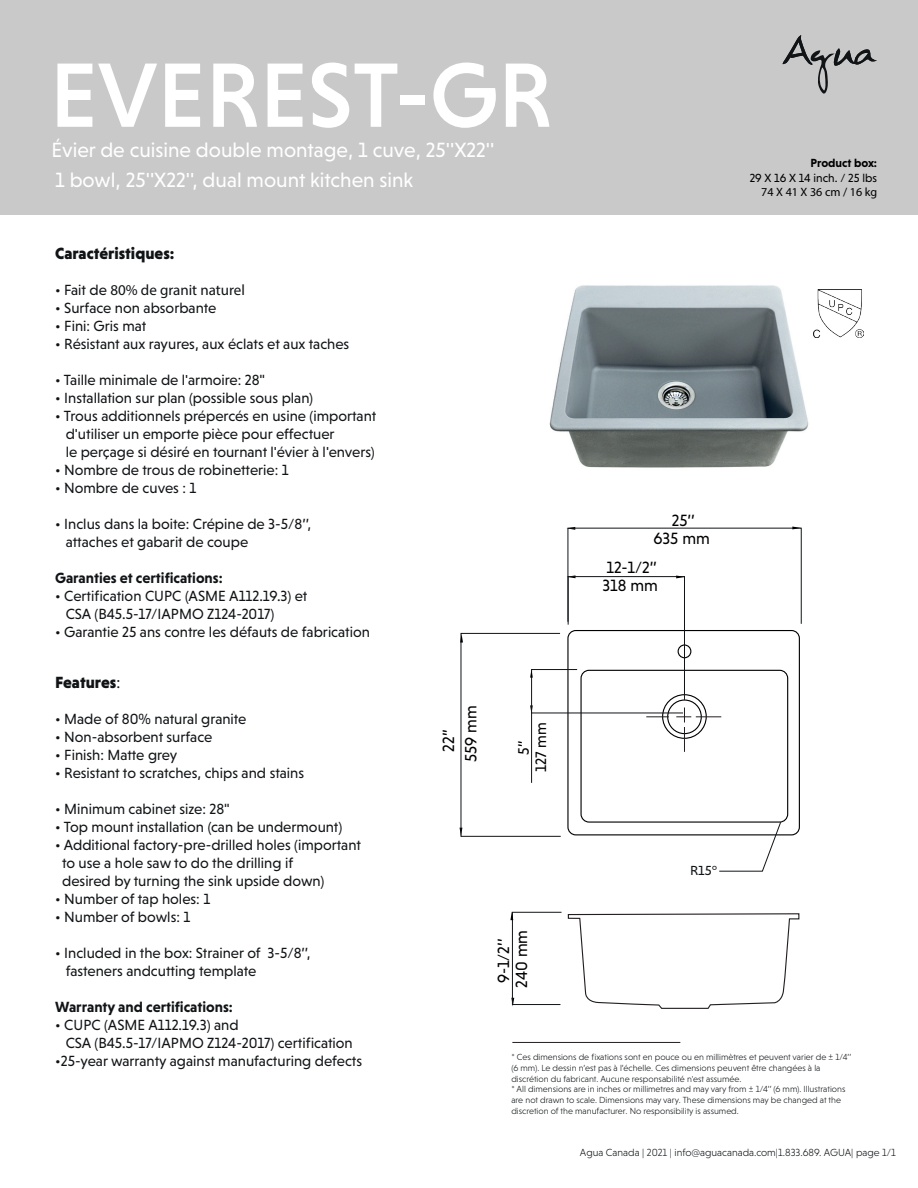
<style>
.page{position:relative;width:918px;height:1188px;background:#fff}
.page>*{position:absolute;margin:0;border:0;box-sizing:border-box;transform-origin:0 0}
.t1{font:500 93px "Niveau Grotesk";color:#fff}
.t2{font:21px/29.7px "Niveau Grotesk";color:#fff}
.t3{font:16.65px/18.3px "Niveau Grotesk";color:#000001}
.t4{font:900 16.5px "Niveau Grotesk";color:#111416}
.t5{font:15.45px/17.4px "Niveau Grotesk";color:#000001;text-align:center}
.t6{font:15px/18px "Niveau Grotesk";color:#111416}
.t7{font:700 15px "Niveau Grotesk";color:#111416}
.t8{font:15px "Myriad Pro";color:#111416}
.t9{font:13.35px "Niveau Grotesk";color:#111416;scale:1.07 1}
.t10{font:12.15px "Myriad Pro";color:#000001}
.t11{font:12px "Niveau Grotesk";color:#000002}
.t12{font:700 12px "Niveau Grotesk";color:#000002}
.t13{font:300 10.5px "Niveau Grotesk";color:#111416}
.t14{font:300 9px/10.8px "Niveau Grotesk";color:#111416}
.s1{font-family:"Niveau Grotesk"}
.s2{font-weight:400}
</style>
<div class="page">
<img style="left:549px;top:285px;width:269px;height:183px">
<div style="left:0;top:0;width:918px;height:214px;background:#c9c9c9"></div>
<svg style="left:783px;top:35px;width:94px;height:59px"></svg>
<svg style="left:510px;top:911px;width:290px;height:98px"></svg>
<svg style="left:460px;top:527px;width:342px;height:345px"></svg>
<hr style="left:531px;top:713px;width:1px;height:70px;background:#111416">
<hr style="left:512px;top:1042px;width:168px;height:1px;background:#231f20">
<img style="left:814px;top:289px;width:49px;height:48px">
<h1 class="t1" style="left:50px;top:42px;width:504px">EVEREST-GR</h1>
<h2 class="t2" style="left:52px;top:135px;width:444px">Évier de cuisine double montage, 1 cuve, 25''X22''<br>1 bowl, 25''X22'', dual mount kitchen sink</h2>
<p class="t12" style="left:810px;top:156px;width:68px">Product box:</p>
<p class="t11" style="left:750px;top:171px;width:129px">29 X 16 X 14 inch. / 25 lbs</p>
<p class="t10" style="left:761px;top:185px;width:117px">74 X 41 X 36 cm / 16 kg</p>
<p class="t4" style="left:55px;top:244px;width:121px">Caractéristiques:</p>
<p class="t8" style="left:55px;top:281px;width:191px"><span class="s1">• Fait de</span> 80% de granit naturel</p>
<p class="t6" style="left:55px;top:299px;width:163px">• Surface non absorbante</p>
<p class="t6" style="left:55px;top:317px;width:93px">• Fini: Gris mat</p>
<p class="t6" style="left:55px;top:335px;width:296px">• Résistant aux rayures, aux éclats et aux taches</p>
<p class="t6" style="left:55px;top:371px;width:212px">• Taille minimale de l'armoire: 28"</p>
<p class="t6" style="left:55px;top:389px;width:259px">• Installation sur plan (possible sous plan)</p>
<p class="t6" style="left:66px;top:407px;width:312px;text-indent:-11px">• Trous additionnels prépercés en usine (important d'utiliser un emporte pièce pour effectuer<br>le perçage si désiré en tournant l'évier à l'envers)</p>
<p class="t6" style="left:55px;top:461px;width:235px">• Nombre de trous de robinetterie: 1</p>
<p class="t6" style="left:55px;top:479px;width:143px">• Nombre de cuves : 1</p>
<p class="t6" style="left:66px;top:515px;width:247px;text-indent:-11px">• Inclus dans la boite: Crépine de 3-5/8’’, attaches et gabarit de coupe</p>
<p class="t7" style="left:55px;top:570px;width:169px">Garanties et certifications:</p>
<p class="t6" style="left:66px;top:587px;width:243px;text-indent:-11px">• Certification CUPC (ASME A112.19.3) et<br>CSA (B45.5-17/IAPMO Z124-2017)</p>
<p class="t6" style="left:55px;top:623px;width:316px">• Garantie 25 ans contre les défauts de fabrication</p>
<p class="t4" style="left:55px;top:673px;width:67px">Features<span class="s2">:</span></p>
<p class="t6" style="left:55px;top:710px;width:193px">• Made of 80% natural granite</p>
<p class="t6" style="left:55px;top:728px;width:159px">• Non-absorbent surface</p>
<p class="t6" style="left:55px;top:746px;width:124px">• Finish: Matte grey</p>
<p class="t6" style="left:55px;top:764px;width:251px">• Resistant to scratches, chips and stains</p>
<p class="t6" style="left:55px;top:800px;width:176px">• Minimum cabinet size: 28"</p>
<p class="t6" style="left:55px;top:818px;width:289px">• Top mount installation (can be undermount)</p>
<p class="t6" style="left:62px;top:836px;width:300px;text-indent:-7px">• Additional factory-pre-drilled holes (important to use a hole saw to do the drilling if<br>desired by turning the sink upside down)</p>
<p class="t6" style="left:55px;top:890px;width:157px">• Number of tap holes: 1</p>
<p class="t6" style="left:55px;top:908px;width:137px">• Number of bowls: 1</p>
<p class="t6" style="left:66px;top:944px;width:246px;text-indent:-11px">• Included in the box: Strainer of 3-5/8’’, fasteners andcutting template</p>
<p class="t7" style="left:55px;top:998px;width:179px">Warranty and certifications:</p>
<p class="t6" style="left:66px;top:1016px;width:289px;text-indent:-11px">• CUPC (ASME A112.19.3) and<br>CSA (B45.5-17/IAPMO Z124-2017) certification</p>
<p class="t6" style="left:55px;top:1052px;width:309px">•25-year warranty against manufacturing defects</p>
<p class="t3" style="left:653px;top:511px;width:58px;text-align:center">25’’<br>635 mm</p>
<p class="t3" style="left:602px;top:558px;width:57px">12-1/2’’<br>318 mm</p>
<p class="t3" style="left:437px;top:762px;width:58px;line-height:22.5px;text-indent:10px;rotate:-90deg">22’’<br>559 mm</p>
<p class="t5" style="left:515px;top:772px;width:51px;rotate:-90deg">5’’<br>127 mm</p>
<p class="t3" style="left:495px;top:988px;width:59px;rotate:-90deg">9-1/2’’<br>240 mm</p>
<p class="t9" style="left:690px;top:863px;width:27px">R15°</p>
<p class="t14" style="left:511px;top:1052px;width:341px">* Ces dimensions de fixations sont en pouce ou en millimètres et peuvent varier de ± 1/4’’ (6 mm). Le dessin n’est pas à l’échelle. Ces dimensions peuvent être changées à la discrétion du fabricant. Aucune responsabilité n'est assumée.<br>* All dimensions are in inches or millimetres and may vary from ± 1/4’’ (6 mm). Illustrations are not drawn to scale. Dimensions may vary. These dimensions may be changed at the discretion of the manufacturer. No responsibility is assumed.</p>
<p class="t13" style="left:580px;top:1146px;width:317px">Agua Canada | 2021 | info@aguacanada.com|1.833.689. AGUA| page 1/1</p>
</div>
